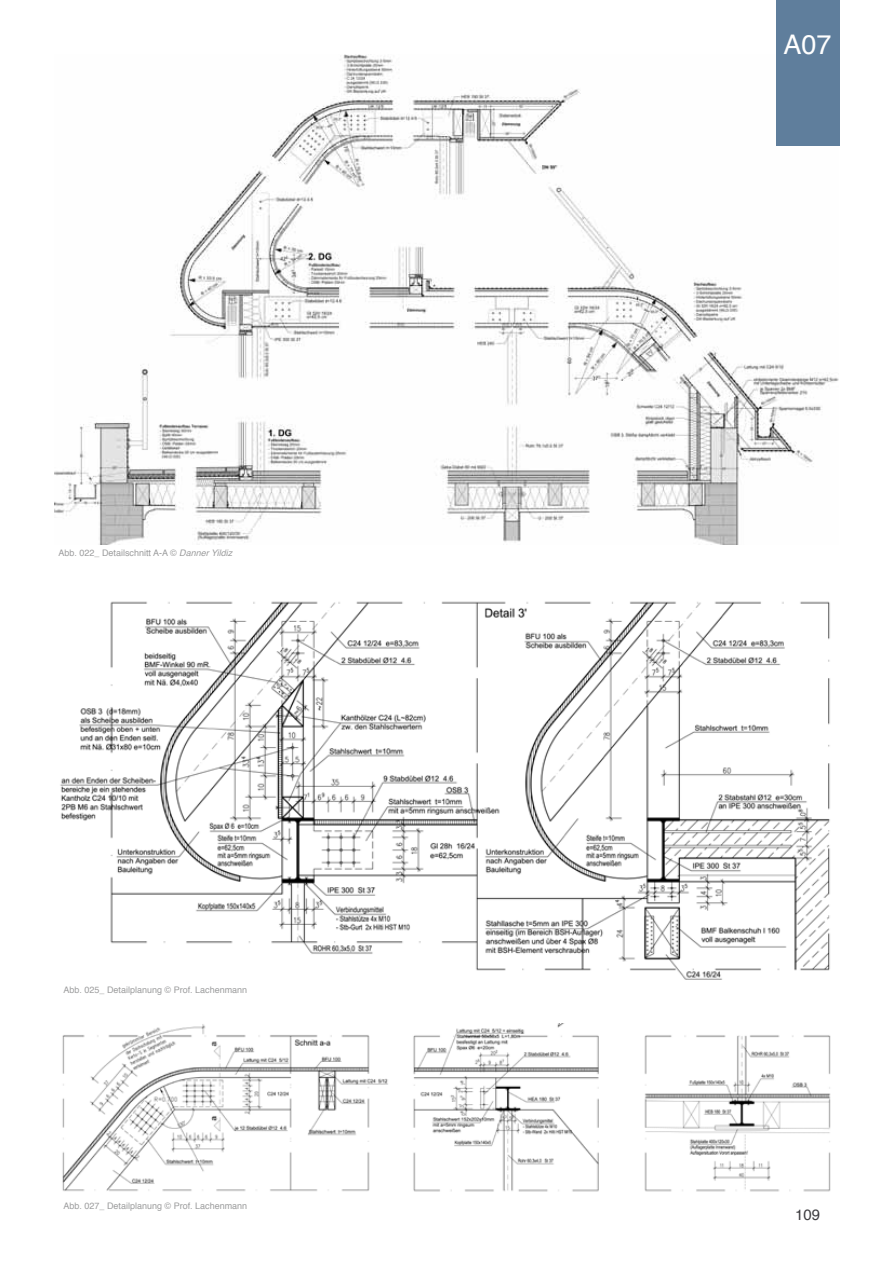
<style>
.page{position:relative;width:893px;height:1263px;background:#fff}
.page>*{position:absolute;margin:0;border:0;box-sizing:border-box;transform-origin:0 0}
.t1{font:27px "Helvetica";color:#fff}
.t2{font:15px "Helvetica";color:#3e3d40}
.t3{font:9px "Helvetica";color:#707172}
.s1{font-style:italic}
</style>
<div class="page">
<img style="left:54px;top:54px;width:785px;height:490px">
<img style="left:60px;top:601px;width:770px;height:379px">
<img style="left:62px;top:1024px;width:769px;height:168px">
<div style="left:776px;top:0;width:63px;height:146px;background:#5f7e9c"></div>
<p class="t3" style="left:59px;top:546px;width:175px">Abb. 022_ Detailschnitt A-A © <span class="s1">Danner Yildiz</span></p>
<p class="t3" style="left:64px;top:983px;width:185px">Abb. 025_ Detailplanung © Prof. Lachenmann</p>
<p class="t3" style="left:64px;top:1199px;width:185px">Abb. 027_ Detailplanung © Prof. Lachenmann</p>
<h1 class="t1" style="left:783px;top:23px;width:50px">A07</h1>
<h2 class="t2" style="left:795px;top:1203px;width:27px">109</h2>
</div>
